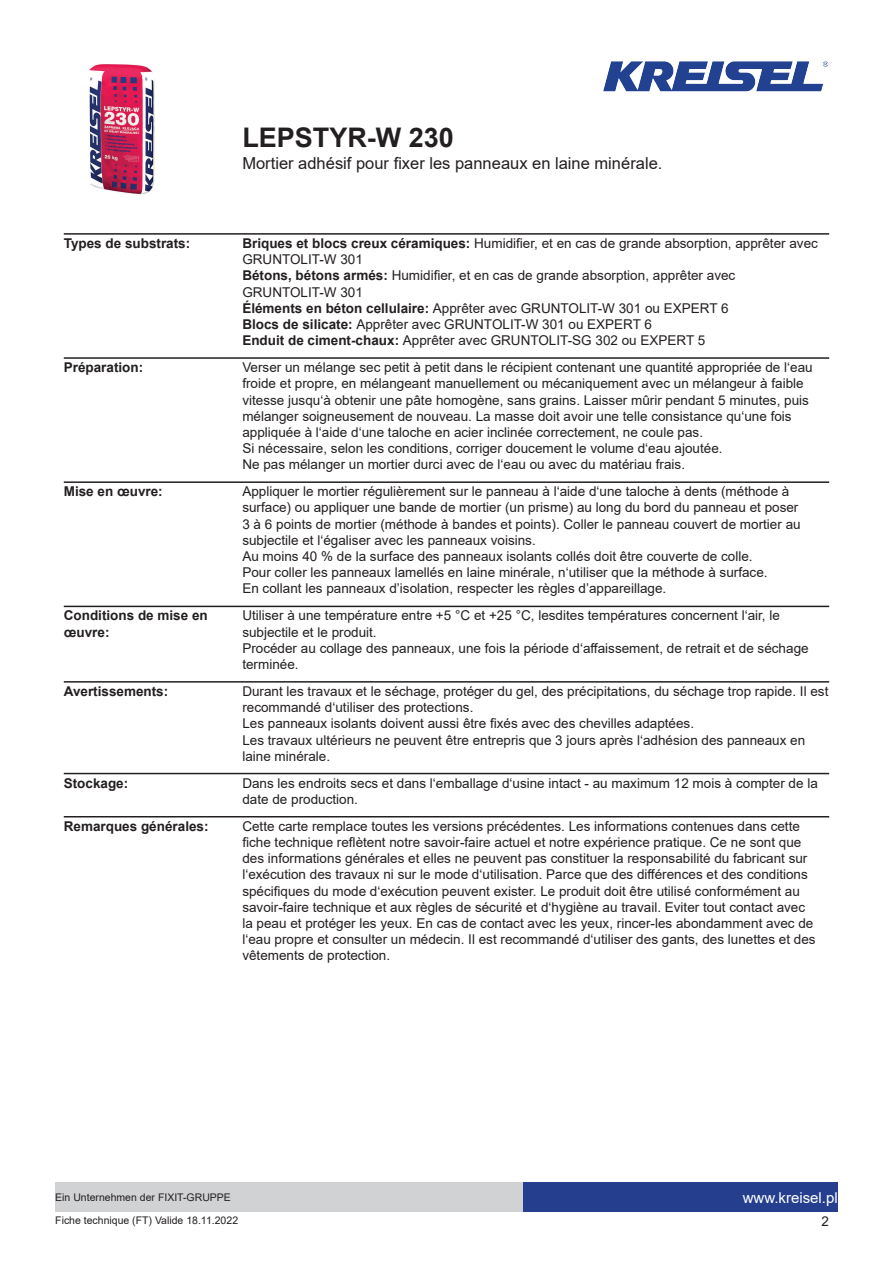
<style>
.page{position:relative;width:893px;height:1263px;background:#fff}
.page>*{position:absolute;margin:0;border:0;box-sizing:border-box;transform-origin:0 0}
.t1{font:700 27px "Arial";color:#231f20}
.t2{font:16.5px "Arial";color:#231f20}
.t3{font:15px "Arial";color:#fff}
.t4{font:13.5px/16.2px "Arial";color:#231f20}
.t5{font:700 13.5px/16.2px "Arial";color:#231f20}
.t6{font:10.5px "Arial";color:#231f20}
.s1{font-weight:700}
</style>
<div class="page">
<img style="left:89px;top:64px;width:66px;height:131px">
<img style="left:603px;top:61px;width:226px;height:31px">
<div style="left:523px;top:1182px;width:315px;height:30px;background:#253f8e"></div>
<div style="left:55px;top:1182px;width:468px;height:30px;background:#d1d2d4"></div>
<hr style="left:64px;top:233px;width:765px;height:2px;background:#231f20">
<hr style="left:64px;top:357px;width:765px;height:2px;background:#231f20">
<hr style="left:64px;top:481px;width:765px;height:2px;background:#231f20">
<hr style="left:64px;top:606px;width:765px;height:1px;background:#231f20">
<hr style="left:64px;top:681px;width:765px;height:2px;background:#231f20">
<hr style="left:64px;top:773px;width:765px;height:1px;background:#231f20">
<hr style="left:64px;top:816px;width:765px;height:1px;background:#231f20">
<h1 class="t1" style="left:242px;top:119px;width:213px">LEPSTYR-W 230</h1>
<p class="t2" style="left:242px;top:152px;width:422px">Mortier adhésif pour fixer les panneaux en laine minérale.</p>
<p class="t5" style="left:64px;top:235px;width:128px">Types de substrats:</p>
<p class="t4" style="left:242px;top:235px;width:577px"><span class="s1">Briques et blocs creux céramiques:</span> Humidifier, et en cas de grande absorption, apprêter avec GRUNTOLIT-W 301<br><span class="s1">Bétons, bétons armés:</span> Humidifier, et en cas de grande absorption, apprêter avec GRUNTOLIT-W 301<br><span class="s1">Éléments en béton cellulaire:</span> Apprêter avec GRUNTOLIT-W 301 ou EXPERT 6<br><span class="s1">Blocs de silicate:</span> Apprêter avec GRUNTOLIT-W 301 ou EXPERT 6<br><span class="s1">Enduit de ciment-chaux:</span> Apprêter avec GRUNTOLIT-SG 302 ou EXPERT 5</p>
<p class="t5" style="left:64px;top:359px;width:81px">Préparation:</p>
<p class="t4" style="left:242px;top:359px;width:572px">Verser un mélange sec petit à petit dans le récipient contenant une quantité appropriée de l‘eau froide et propre, en mélangeant manuellement ou mécaniquement avec un mélangeur à faible vitesse jusqu‘à obtenir une pâte homogène, sans grains. Laisser mûrir pendant 5 minutes, puis mélanger soigneusement de nouveau. La masse doit avoir une telle consistance qu‘une fois appliquée à l‘aide d‘une taloche en acier inclinée correctement, ne coule pas.<br>Si nécessaire, selon les conditions, corriger doucement le volume d‘eau ajoutée.<br>Ne pas mélanger un mortier durci avec de l‘eau ou avec du matériau frais.</p>
<p class="t5" style="left:64px;top:484px;width:101px">Mise en œuvre:</p>
<p class="t4" style="left:242px;top:483px;width:560px">Appliquer le mortier régulièrement sur le panneau à l‘aide d‘une taloche à dents (méthode à surface) ou appliquer une bande de mortier (un prisme) au long du bord du panneau et poser 3 à 6 points de mortier (méthode à bandes et points). Coller le panneau couvert de mortier au subjectile et l‘égaliser avec les panneaux voisins.<br>Au moins 40 % de la surface des panneaux isolants collés doit être couverte de colle.<br>Pour coller les panneaux lamellés en laine minérale, n‘utiliser que la méthode à surface.<br>En collant les panneaux d’isolation, respecter les règles d’appareillage.</p>
<p class="t5" style="left:64px;top:608px;width:146px">Conditions de mise en œuvre:</p>
<p class="t4" style="left:242px;top:607px;width:568px">Utiliser à une température entre +5 °C et +25 °C, lesdites températures concernent l‘air, le subjectile et le produit.<br>Procéder au collage des panneaux, une fois la période d‘affaissement, de retrait et de séchage terminée.</p>
<p class="t5" style="left:64px;top:683px;width:106px">Avertissements:</p>
<p class="t4" style="left:242px;top:683px;width:588px">Durant les travaux et le séchage, protéger du gel, des précipitations, du séchage trop rapide. Il est recommandé d‘utiliser des protections.<br>Les panneaux isolants doivent aussi être fixés avec des chevilles adaptées.<br>Les travaux ultérieurs ne peuvent être entrepris que 3 jours après l‘adhésion des panneaux en laine minérale.</p>
<p class="t5" style="left:64px;top:775px;width:66px">Stockage:</p>
<p class="t4" style="left:242px;top:775px;width:577px">Dans les endroits secs et dans l‘emballage d‘usine intact - au maximum 12 mois à compter de la date de production.</p>
<p class="t5" style="left:64px;top:818px;width:146px">Remarques générales:</p>
<p class="t4" style="left:242px;top:818px;width:575px">Cette carte remplace toutes les versions précédentes. Les informations contenues dans cette fiche technique reflètent notre savoir-faire actuel et notre expérience pratique. Ce ne sont que des informations générales et elles ne peuvent pas constituer la responsabilité du fabricant sur l‘exécution des travaux ni sur le mode d‘utilisation. Parce que des différences et des conditions spécifiques du mode d‘exécution peuvent exister. Le produit doit être utilisé conformément au savoir-faire technique et aux règles de sécurité et d‘hygiène au travail. Eviter tout contact avec la peau et protéger les yeux. En cas de contact avec les yeux, rincer-les abondamment avec de l‘eau propre et consulter un médecin. Il est recommandé d‘utiliser des gants, des lunettes et des vêtements de protection.</p>
<p class="t6" style="left:55px;top:1190px;width:177px">Ein Unternehmen der FIXIT-GRUPPE</p>
<p class="t3" style="left:743px;top:1187px;width:97px">www.kreisel.pl</p>
<p class="t6" style="left:55px;top:1213px;width:184px">Fiche technique (FT) Valide 18.11.2022</p>
<p class="t4" style="left:821px;top:1213px;width:9px">2</p>
</div>
